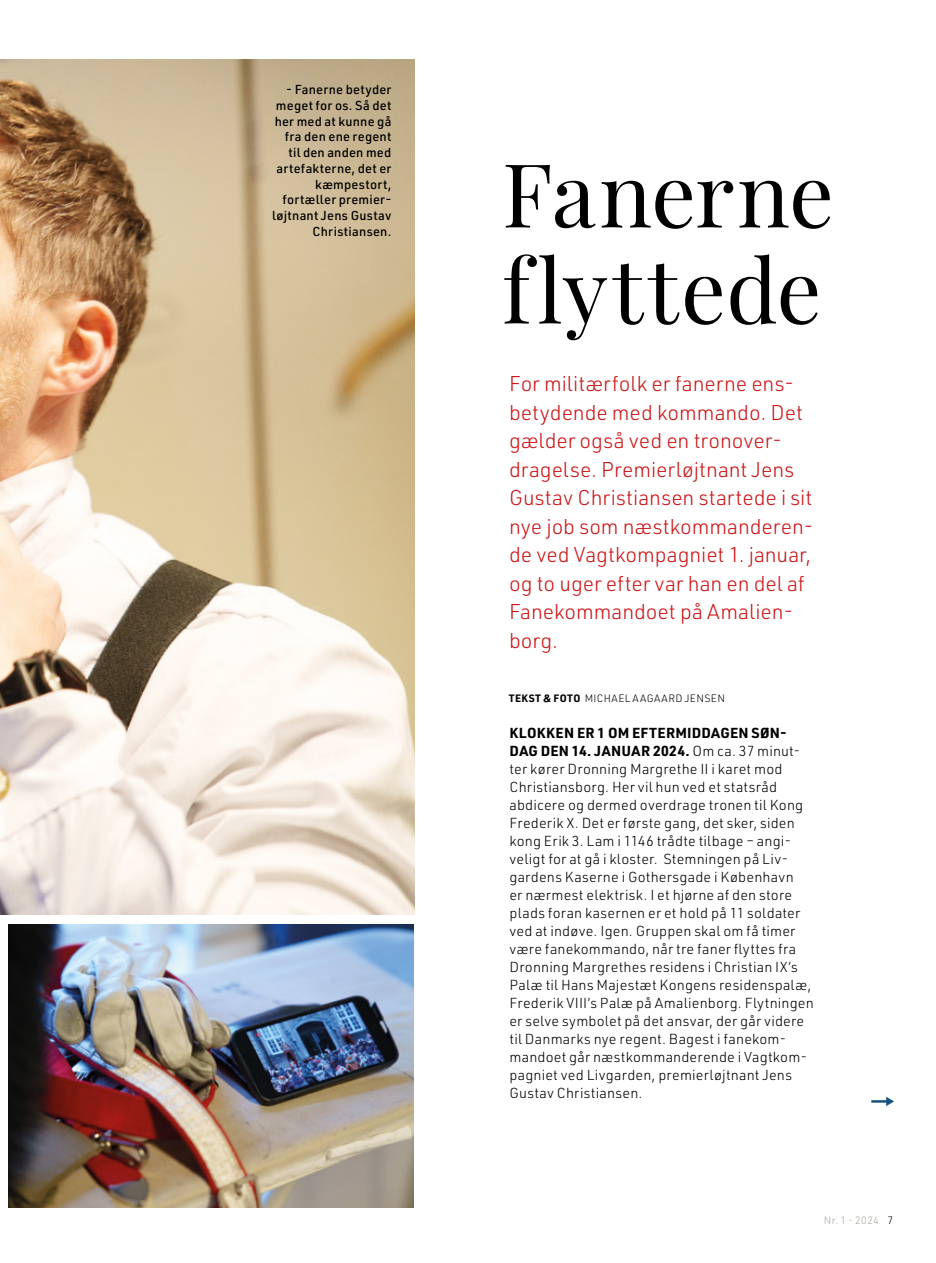
<style>
.page{position:relative;width:936px;height:1263px;background:#fff}
.page>*{position:absolute;margin:0;border:0;box-sizing:border-box;transform-origin:0 0}
.t1{font:88.5px/96px "Playfair Display";letter-spacing:.005em;color:#000}
.t2{font:300 21px/28.5px "URWDIN";letter-spacing:-.005em;color:#cd1719}
.t3{font:300 14.25px/18px "URWDIN";letter-spacing:.01em;color:#000}
.t4{font:500 12.75px/15.8px "URWDIN";letter-spacing:.02em;color:#000;text-align:right}
.t5{font:300 10.5px "URWDIN";letter-spacing:.04em;color:#000}
.t6{font:300 10.5px "URWDIN";letter-spacing:.025em;color:#ada9a2}
.s1{font-weight:700}
.s2{color:#000}
</style>
<div class="page">
<img style="left:0;top:60px;width:415px;height:854px">
<img style="left:9px;top:925px;width:404px;height:283px">
<p class="t4" style="left:272px;top:81px;width:121px">- Fanerne betyder meget for os. Så det her med at kunne gå fra den ene regent til den anden med artefakterne, det er kæmpestort, fortæller premier&shy;løjtnant Jens Gustav<br>Christiansen.</p>
<h1 class="t1" style="left:502px;top:139px;width:333px">Fanerne flyttede</h1>
<p class="t2" style="left:509px;top:369px;width:306px">For militærfolk er fanerne ens&shy;betydende med kommando. Det gælder også ved en tronover&shy;dragelse. Premierløjtnant Jens<br>Gustav Christiansen startede i sit nye job som næstkommanderen&shy;de ved Vagtkompagniet 1. januar, og to uger efter var han en del af<br>Fanekommandoet på Amalien&shy;borg.</p>
<p class="t5" style="left:509px;top:691px;width:217px"><span class="s1">TEKST &amp; FOTO</span> MICHAEL AAGAARD JENSEN</p>
<p class="t3" style="left:509px;top:724px;width:306px"><span class="s1">KLOKKEN ER 1 OM EFTERMIDDAGEN SØN-DAG DEN 14. JANUAR 2024.</span> Om ca. 37 minut&shy;ter kører Dronning Margrethe II i karet mod Christiansborg. Her vil hun ved et statsråd abdicere og dermed overdrage tronen til Kong Frederik X. Det er første gang, det sker, siden kong Erik 3. Lam i 1146 trådte tilbage – angi&shy;veligt for at gå i kloster. Stemningen på Liv&shy;gardens Kaserne i Gothersgade i København<br>er nærmest elektrisk. I et hjørne af den store plads foran kasernen er et hold på 11 soldater ved at indøve. Igen. Gruppen skal om få timer være fanekommando, når tre faner flyttes fra Dronning Margrethes residens i Christian IX’s Palæ til Hans Majestæt Kongens residenspalæ, Frederik VIII’s Palæ på Amalienborg. Flytningen er selve symbolet på det ansvar, der går videre til Danmarks nye regent. Bagest i fanekom&shy;mandoet går næstkommanderende i Vagtkom&shy;pagniet ved Livgarden, premierløjtnant Jens Gustav Christiansen.</p>
<p class="t6" style="left:823px;top:1213px;width:71px">Nr. 1 - 2024 <span class="s2">7</span></p>
</div>
